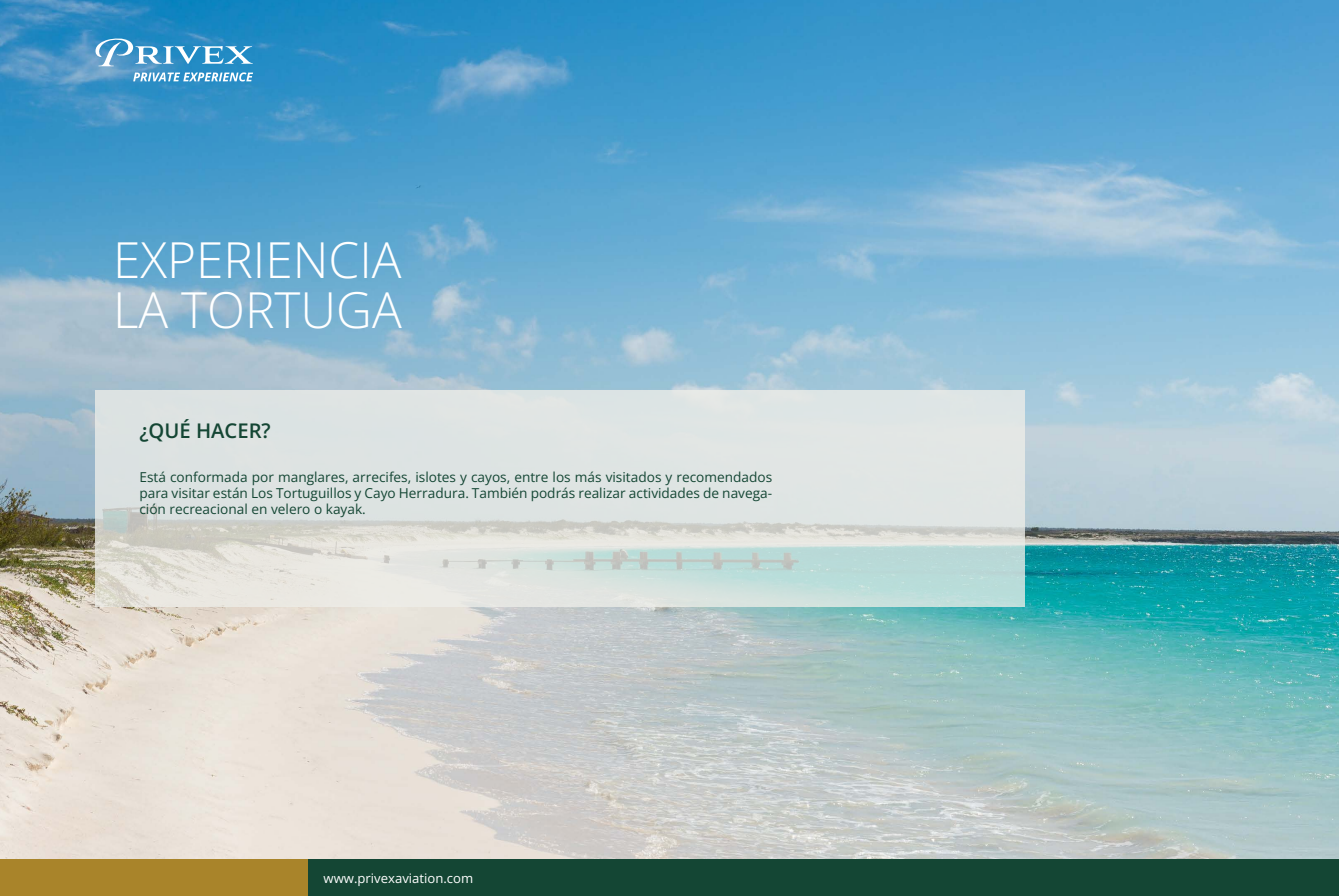
<style>
.page{position:relative;width:1339px;height:896px;background:#fff}
.page>*{position:absolute;margin:0;border:0;box-sizing:border-box;transform-origin:0 0}
.t1{font:300 49.52px/50px "Open Sans";color:#fff}
.t2{font:600 20.21px "Open Sans";color:#144634}
.t3{font:13.65px/16.4px "Open Sans";color:#144634;text-align:justify}
.t4{font:13.12px "Open Sans";color:#fff}
</style>
<div class="page">
<img style="left:0;top:0;width:1338px;height:859px">
<svg style="left:95px;top:390px;width:929px;height:217px;background:#dae1de"></svg>
<div style="left:0;top:859px;width:1338px;height:37px;background:#144634"></div>
<div style="left:0;top:859px;width:307px;height:37px;background:#a9842a"></div>
<svg style="left:95px;top:37px;width:158px;height:29px;background:#5aa5d0"></svg>
<svg style="left:133px;top:72px;width:120px;height:9px"></svg>
<h1 class="t1" style="left:113px;top:233px;width:290px">EXPERIENCIA<br>LA TORTUGA</h1>
<h2 class="t2" style="left:139px;top:416px;width:133px">¿QUÉ HACER?</h2>
<p class="t3" style="left:139px;top:468px;width:634px">Está conformada por manglares, arrecifes, islotes y cayos, entre los más visitados y recomendados para visitar están Los Tortuguillos y Cayo Herradura. También podrás realizar actividades de navega&shy;ción recreacional en velero o kayak.</p>
<p class="t4" style="left:323px;top:869px;width:151px">www.privexaviation.com</p>
</div>
